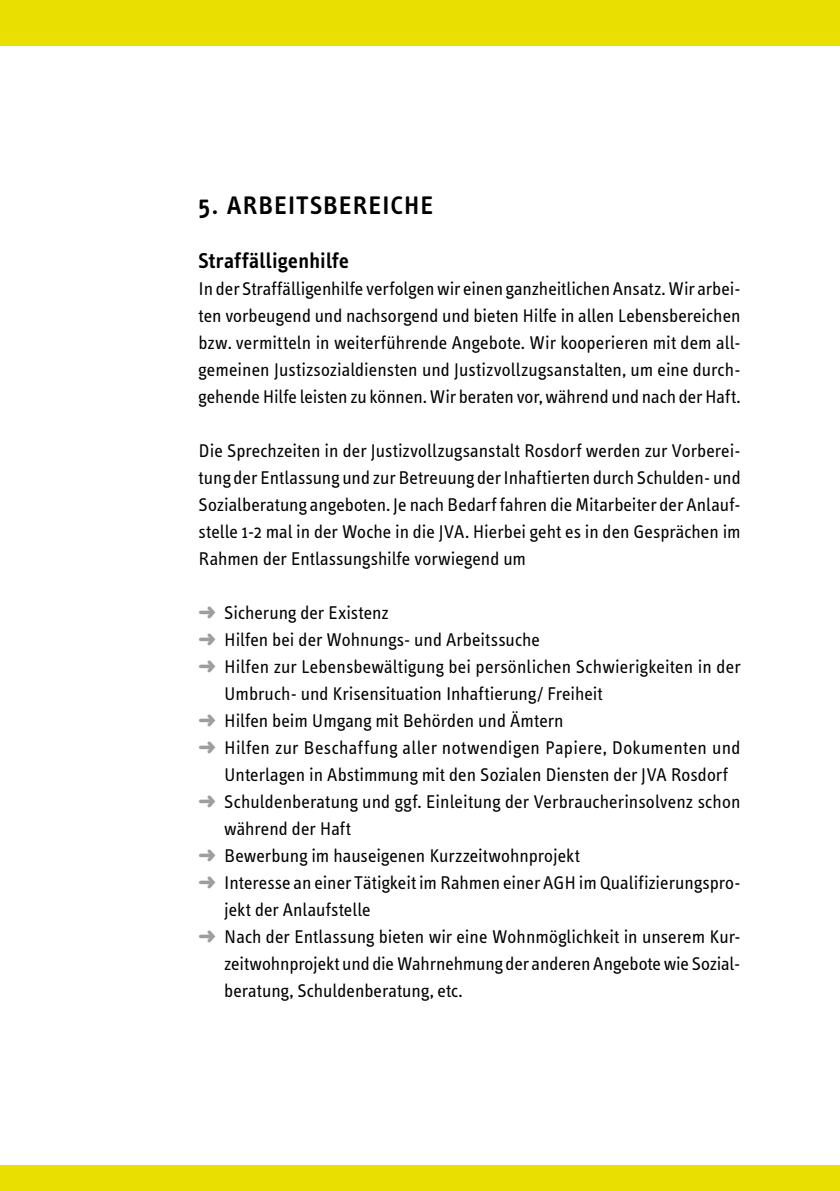
<style>
.page{position:relative;width:840px;height:1191px;background:#fff}
.page>*{position:absolute;margin:0;border:0;box-sizing:border-box;transform-origin:0 0}
.t1{font:600 26px "Info Text";letter-spacing:.045em;color:#000}
.t2{font:600 22px "Info Text";letter-spacing:.02em;color:#000}
.t3{font:19px/27px "Info Text";letter-spacing:.005em;color:#000;text-align:justify}
.s1{color:#9c9e9f}
</style>
<div class="page">
<div style="left:0;top:1165px;width:839px;height:26px;background:#e9df00"></div>
<div style="left:0;top:0;width:839px;height:45px;background:#e9df00"></div>
<h1 class="t1" style="left:198px;top:191px;width:236px">5. ARBEITSBEREICHE</h1>
<p class="t2" style="left:198px;top:248px;width:152px">STRAFFÄLLIGENHILFE</p>
<p class="t3" style="left:198px;top:276px;width:543px">In der Straffälligenhilfe verfolgen wir einen ganzheitlichen Ansatz. Wir arbei&shy;ten vorbeugend und nachsorgend und bieten Hilfe in allen Lebensbereichen bzw. vermitteln in weiterführende Angebote. Wir kooperieren mit dem all&shy;gemeinen Justizsozialdiensten und Justizvollzugsanstalten, um eine durch&shy;gehende Hilfe leisten zu können. Wir beraten vor, während und nach der Haft.</p>
<p class="t3" style="left:198px;top:438px;width:543px">Die Sprechzeiten in der Justizvollzugsanstalt Rosdorf werden zur Vorberei&shy;tung der Entlassung und zur Betreuung der Inhaftierten durch Schulden- und Sozialberatung angeboten. Je nach Bedarf fahren die Mitarbeiter der Anlauf&shy;stelle 1-2 mal in der Woche in die JVA. Hierbei geht es in den Gesprächen im Rahmen der Entlassungshilfe vorwiegend um</p>
<p class="t3" style="left:198px;top:600px;width:192px"><span class="s1">➜</span> Sicherung der Existenz</p>
<p class="t3" style="left:198px;top:627px;width:342px"><span class="s1">➜</span> Hilfen bei der Wohnungs- und Arbeitssuche</p>
<p class="t3" style="left:198px;top:654px;width:543px"><span class="s1">➜</span> Hilfen zur Lebensbewältigung bei persönlichen Schwierigkeiten in der</p>
<p class="t3" style="left:224px;top:681px;width:380px">Umbruch- und Krisensituation Inhaftierung/ Freiheit</p>
<p class="t3" style="left:198px;top:708px;width:366px"><span class="s1">➜</span> Hilfen beim Umgang mit Behörden und Ämtern</p>
<p class="t3" style="left:198px;top:735px;width:543px"><span class="s1">➜</span> Hilfen zur Beschaffung aller notwendigen Papiere, Dokumenten und</p>
<p class="t3" style="left:224px;top:762px;width:505px">Unterlagen in Abstimmung mit den Sozialen Diensten der JVA Rosdorf</p>
<p class="t3" style="left:198px;top:789px;width:543px"><span class="s1">➜</span> Schuldenberatung und ggf. Einleitung der Verbraucherinsolvenz schon</p>
<p class="t3" style="left:224px;top:816px;width:128px">während der Haft</p>
<p class="t3" style="left:198px;top:843px;width:382px"><span class="s1">➜</span> Bewerbung im hauseigenen Kurzzeitwohnprojekt</p>
<p class="t3" style="left:198px;top:870px;width:543px"><span class="s1">➜</span> Interesse an einer Tätigkeit im Rahmen einer AGH im Qualifizierungspro-</p>
<p class="t3" style="left:224px;top:897px;width:148px">jekt der Anlaufstelle</p>
<p class="t3" style="left:198px;top:924px;width:543px"><span class="s1">➜</span> Nach der Entlassung bieten wir eine Wohnmöglichkeit in unserem Kur-</p>
<p class="t3" style="left:224px;top:951px;width:515px">zeitwohnprojekt und die Wahrnehmung der anderen Angebote wie Sozial-</p>
<p class="t3" style="left:224px;top:978px;width:240px">beratung, Schuldenberatung, etc.</p>
</div>
